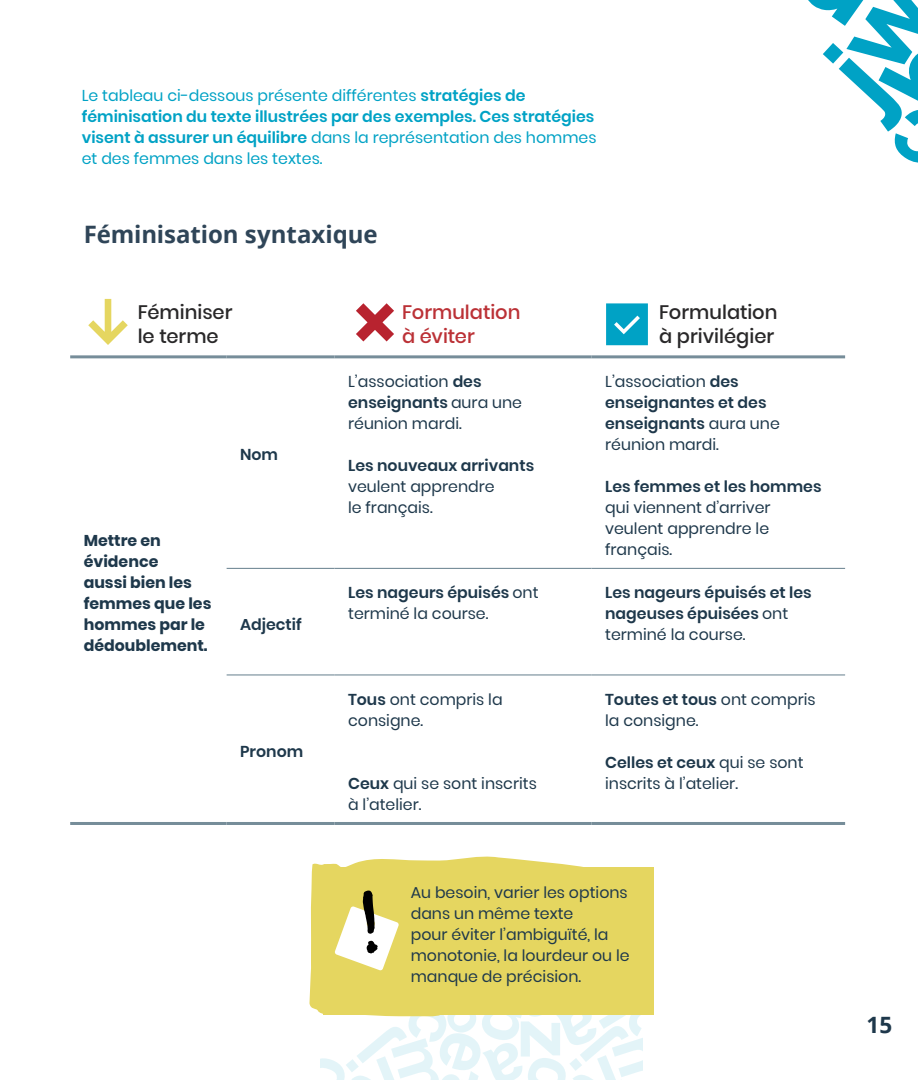
<style>
.page{position:relative;width:918px;height:1080px;background:#fff}
.page>*{position:absolute;margin:0;border:0;box-sizing:border-box;transform-origin:0 0}
.t1{font:700 24px "Open Sans";letter-spacing:-.005em;color:#2f4558}
.t2{font:700 22.5px "Open Sans";color:#1e384b}
.t3{font:500 19.5px/24px "Poppins";color:#292829}
.t4{font:500 19.5px/24px "Poppins";color:#bb3136}
.t5{font:15.75px/21px "Poppins";color:#1e384b}
.t6{font:600 15.75px/21px "Poppins";color:#00a2c5}
.t7{font:600 15.75px/21px "Poppins";color:#1e384b}
.t8{font:700 15.75px/21px "Poppins";color:#1e384b}
.s1{font-weight:400}
.s2{font-weight:600}
</style>
<div class="page">
<hr style="left:227px;top:568px;width:108px;height:1px;background:#768d99">
<hr style="left:335px;top:568px;width:257px;height:1px;background:#768d99">
<hr style="left:592px;top:568px;width:253px;height:1px;background:#768d99">
<hr style="left:227px;top:674px;width:108px;height:2px;background:#768d99">
<hr style="left:335px;top:674px;width:257px;height:2px;background:#768d99">
<hr style="left:592px;top:674px;width:253px;height:2px;background:#768d99">
<hr style="left:70px;top:355px;width:157px;height:3px;background:#768d99">
<hr style="left:227px;top:355px;width:108px;height:3px;background:#768d99">
<hr style="left:335px;top:355px;width:257px;height:3px;background:#768d99">
<hr style="left:592px;top:355px;width:253px;height:3px;background:#768d99">
<hr style="left:70px;top:822px;width:157px;height:3px;background:#768d99">
<hr style="left:227px;top:822px;width:108px;height:3px;background:#768d99">
<hr style="left:335px;top:822px;width:257px;height:3px;background:#768d99">
<hr style="left:592px;top:822px;width:253px;height:3px;background:#768d99">
<svg style="left:808px;top:0;width:110px;height:163px"></svg>
<svg style="left:309px;top:856px;width:302px;height:157px;fill:#e5d660"></svg>
<div style="left:323px;top:868px;width:331px;height:147px;background:#e5d660"></div>
<svg style="left:321px;top:890px;width:322px;height:190px"></svg>
<svg style="left:356px;top:303px;width:38px;height:38px"></svg>
<svg style="left:606px;top:303px;width:42px;height:42px;background:#14a9c9"></svg>
<svg style="left:88px;top:299px;width:40px;height:46px"></svg>
<p class="t6" style="left:82px;top:85px;width:516px"><span class="s1">Le tableau ci-dessous présente différentes</span> stratégies de féminisation du texte illustrées par des exemples. Ces stratégies visent à assurer un équilibre <span class="s1">dans la représentation des hommes et des femmes dans les textes.</span></p>
<h1 class="t1" style="left:84px;top:218px;width:295px">Féminisation syntaxique</h1>
<p class="t3" style="left:138px;top:301px;width:96px">Féminiser le terme</p>
<p class="t4" style="left:402px;top:301px;width:120px">Formulation à éviter</p>
<p class="t3" style="left:659px;top:301px;width:120px">Formulation à privilégier</p>
<p class="t7" style="left:240px;top:444px;width:40px">Nom</p>
<p class="t8" style="left:84px;top:530px;width:129px">Mettre en évidence<br>aussi bien les femmes que les hommes par le dédoublement.</p>
<p class="t7" style="left:240px;top:614px;width:63px">Adjectif</p>
<p class="t7" style="left:240px;top:741px;width:65px">Pronom</p>
<p class="t5" style="left:348px;top:371px;width:176px">L’association <span class="s2">des enseignants</span> aura une réunion mardi.</p>
<p class="t7" style="left:348px;top:455px;width:188px">Les nouveaux arrivants</p>
<p class="t5" style="left:348px;top:476px;width:148px">veulent apprendre le français.</p>
<p class="t5" style="left:605px;top:371px;width:176px">L’association <span class="s2">des enseignantes et des enseignants</span> aura une réunion mardi.</p>
<p class="t7" style="left:605px;top:476px;width:218px">Les femmes et les hommes</p>
<p class="t5" style="left:605px;top:497px;width:167px;text-align:justify">qui viennent d’arriver veulent apprendre le français.</p>
<p class="t5" style="left:348px;top:582px;width:192px"><span class="s2">Les nageurs épuisés</span> ont terminé la course.</p>
<p class="t7" style="left:605px;top:582px;width:208px">Les nageurs épuisés et les nageuses épuisées <span class="s1">ont terminé la course.</span></p>
<p class="t5" style="left:348px;top:689px;width:156px"><span class="s2">Tous</span> ont compris la consigne.</p>
<p class="t5" style="left:348px;top:773px;width:190px"><span class="s2">Ceux</span> qui se sont inscrits à l’atelier.</p>
<p class="t5" style="left:605px;top:689px;width:212px"><span class="s2">Toutes et tous</span> ont compris la consigne.</p>
<p class="t5" style="left:605px;top:752px;width:200px"><span class="s2">Celles et ceux</span> qui se sont inscrits à l’atelier.</p>
<p class="t5" style="left:411px;top:882px;width:220px">Au besoin, varier les options dans un même texte<br>pour éviter l’ambiguïté, la monotonie, la lourdeur ou le manque de précision.</p>
<h2 class="t2" style="left:867px;top:1009px;width:27px">15</h2>
</div>
